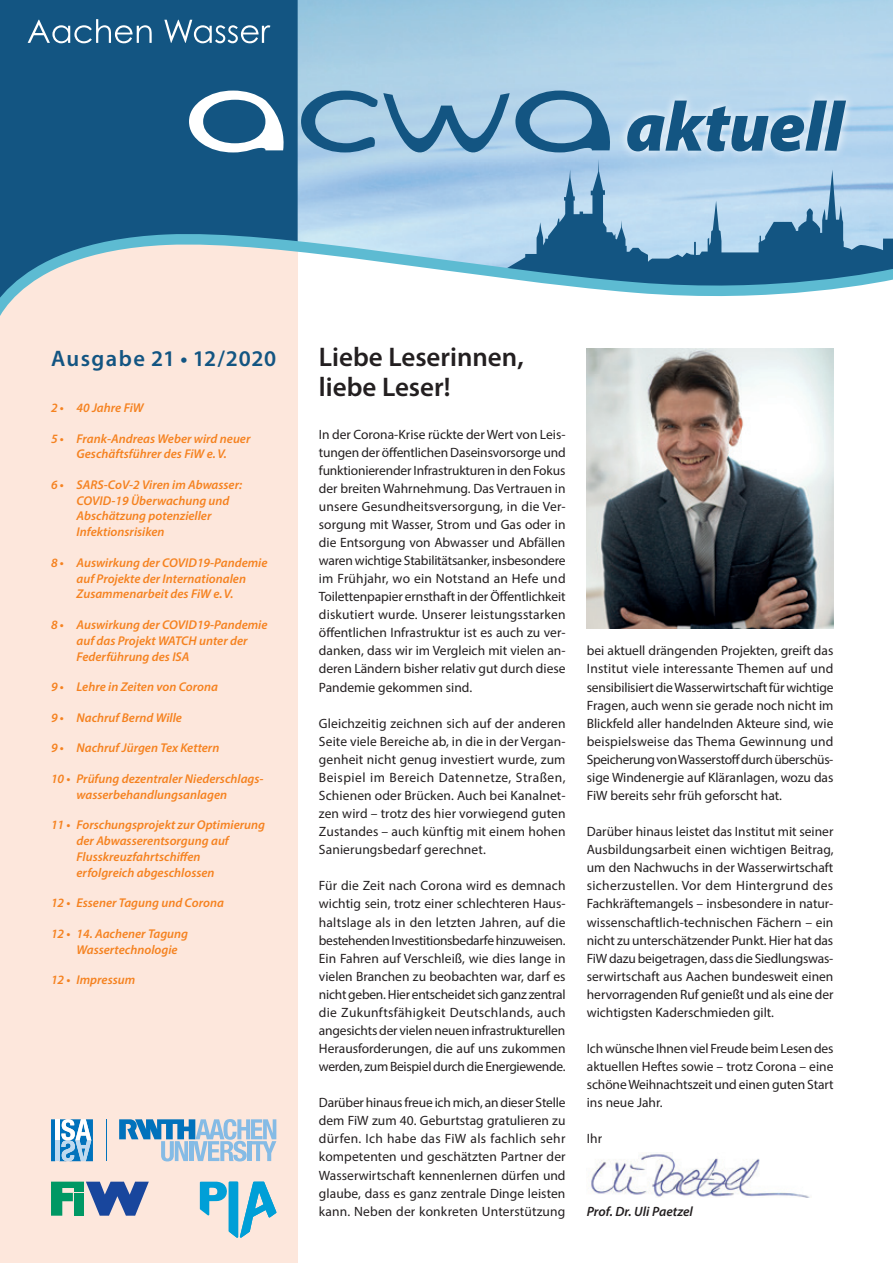
<style>
.page{position:relative;width:893px;height:1263px;background:#fff}
.page>*{position:absolute;margin:0;border:0;box-sizing:border-box;transform-origin:0 0}
.Überschrift_Teaser{font:600 27px/30px "Myriad Pro";color:#231f20}
.t1{font:600 22.5px "Myriad Pro";letter-spacing:.05em;color:#135582}
.Fließtext{font:13.5px/18px "Myriad Pro";color:#231f20;text-align:justify}
.Fließtext-2{font:italic 600 13.5px "Myriad Pro";color:#231f20}
.Fließtext-3{font:italic 600 12.75px/15.8px "Myriad Pro";color:#f58220}
</style>
<div class="page">
<div style="left:0;top:239px;width:298px;height:1024px;background:#fde7dc"></div>
<svg style="left:51px;top:1181px;width:98px;height:35px"></svg>
<svg style="left:200px;top:1181px;width:76px;height:57px"></svg>
<img style="left:591px;top:1153px;width:218px;height:44px">
<svg style="left:119px;top:1119px;width:157px;height:42px"></svg>
<hr style="left:106px;top:1119px;width:1px;height:42px;background:#0072bc">
<svg style="left:51px;top:1119px;width:42px;height:42px;background:#78b2da"></svg>
<img style="left:298px;top:0;width:595px;height:235px">
<svg style="left:507px;top:159px;width:386px;height:76px;background:#a6c9e3"></svg>
<div style="left:0;top:0;width:298px;height:235px;background:#135582"></div>
<svg style="left:618px;top:91px;width:237px;height:70px;background:#b6d5ed"></svg>
<svg style="left:627px;top:101px;width:219px;height:50px;background:#6b98b8"></svg>
<svg style="left:28px;top:19px;width:243px;height:24px;background:#477a9d"></svg>
<svg style="left:189px;top:91px;width:98px;height:61px"></svg>
<svg style="left:301px;top:91px;width:312px;height:116px;background:#8db6d5"></svg>
<svg style="left:0;top:235px;width:893px;height:81px"></svg>
<img style="left:587px;top:348px;width:246px;height:280px">
<p class="t1" style="left:51px;top:344px;width:227px">Ausgabe 21 • 12/2020</p>
<p class="Überschrift_Teaser" style="left:319px;top:342px;width:206px">Liebe Leserinnen, liebe Leser!</p>
<p class="Fließtext" style="left:319px;top:425px;width:248px">In der Corona-Krise rückte der Wert von Leis&shy;tungen der öffentlichen Daseinsvorsorge und funktionierender Infrastrukturen in den Fokus der breiten Wahrnehmung. Das Vertrauen in unsere Gesundheitsversorgung, in die Ver&shy;sorgung mit Wasser, Strom und Gas oder in die Entsorgung von Abwasser und Abfällen waren wichtige Stabilitätsanker, insbesondere im Frühjahr, wo ein Notstand an Hefe und Toilettenpapier ernsthaft in der Öffentlichkeit diskutiert wurde. Unserer leistungsstarken öffentlichen Infrastruktur ist es auch zu ver&shy;danken, dass wir im Vergleich mit vielen an&shy;deren Ländern bisher relativ gut durch diese Pandemie gekommen sind.</p>
<p class="Fließtext" style="left:319px;top:714px;width:248px">Gleichzeitig zeichnen sich auf der anderen Seite viele Bereiche ab, in die in der Vergan&shy;genheit nicht genug investiert wurde, zum Beispiel im Bereich Datennetze, Straßen, Schienen oder Brücken. Auch bei Kanalnet&shy;zen wird – trotz des hier vorwiegend guten Zustandes – auch künftig mit einem hohen Sanierungsbedarf gerechnet.</p>
<p class="Fließtext" style="left:319px;top:877px;width:248px">Für die Zeit nach Corona wird es demnach wichtig sein, trotz einer schlechteren Haus&shy;haltslage als in den letzten Jahren, auf die bestehenden Investitionsbedarfe hinzuweisen.<br>Ein Fahren auf Verschleiß, wie dies lange in vielen Branchen zu beobachten war, darf es nicht geben. Hier entscheidet sich ganz zentral die Zukunftsfähigkeit Deutschlands, auch angesichts der vielen neuen infrastrukturellen Herausforderungen, die auf uns zukommen werden, zum Beispiel durch die Energiewende.</p>
<p class="Fließtext" style="left:319px;top:1093px;width:248px">Darüber hinaus freue ich mich, an dieser Stelle dem FiW zum 40. Geburtstag gratulieren zu dürfen. Ich habe das FiW als fachlich sehr kompetenten und geschätzten Partner der Wasserwirtschaft kennenlernen dürfen und glaube, dass es ganz zentrale Dinge leisten kann. Neben der konkreten Unterstützung</p>
<p class="Fließtext-3" style="left:51px;top:399px;width:94px">2 • 40 Jahre FiW</p>
<p class="Fließtext-3" style="left:51px;top:430px;width:201px;text-align:center">5 • Frank-Andreas Weber wird neuer<br>Geschäftsführer des FiW e.V.</p>
<p class="Fließtext-3" style="left:77px;top:476px;width:167px;text-indent:-26px">6 • SARS-CoV-2 Viren im Abwasser:<br>COVID-19 Überwachung und<br>Abschätzung potenzieller<br>Infektionsrisiken</p>
<p class="Fließtext-3" style="left:77px;top:554px;width:193px;text-indent:-26px">8 • Auswirkung der COVID19-Pandemie auf Projekte der Internationalen<br>Zusammenarbeit des FiW e.V.</p>
<p class="Fließtext-3" style="left:77px;top:616px;width:193px;text-indent:-26px">8 • Auswirkung der COVID19-Pandemie auf das Projekt WATCH unter der<br>Federführung des ISA</p>
<p class="Fließtext-3" style="left:51px;top:679px;width:169px">9 • Lehre in Zeiten von Corona</p>
<p class="Fließtext-3" style="left:51px;top:709px;width:132px">9 • Nachruf Bernd Wille</p>
<p class="Fließtext-3" style="left:51px;top:740px;width:170px">9 • Nachruf Jürgen Tex Kettern</p>
<p class="Fließtext-3" style="left:77px;top:770px;width:188px;text-indent:-26px">10 • Prüfung dezentraler Niederschlags&shy;wasserbehandlungsanlagen</p>
<p class="Fließtext-3" style="left:77px;top:817px;width:190px;text-indent:-26px">11 • Forschungsprojekt zur Optimierung der Abwasserentsorgung auf<br>Flusskreuzfahrtschiffen<br>erfolgreich abgeschlossen</p>
<p class="Fließtext-3" style="left:51px;top:895px;width:174px">12 • Essener Tagung und Corona</p>
<p class="Fließtext-3" style="left:77px;top:925px;width:113px;text-indent:-26px">12 • 14. Aachener Tagung<br>Wassertechnologie</p>
<p class="Fließtext-3" style="left:51px;top:972px;width:86px">12 • Impressum</p>
<p class="Fließtext" style="left:587px;top:642px;width:248px">bei aktuell drängenden Projekten, greift das Institut viele interessante Themen auf und sensibilisiert die Wasserwirtschaft für wichtige Fragen, auch wenn sie gerade noch nicht im Blickfeld aller handelnden Akteure sind, wie beispielsweise das Thema Gewinnung und Speicherung von Wasserstoff durch überschüs&shy;sige Windenergie auf Kläranlagen, wozu das FiW bereits sehr früh geforscht hat.</p>
<p class="Fließtext" style="left:587px;top:822px;width:248px">Darüber hinaus leistet das Institut mit seiner Ausbildungsarbeit einen wichtigen Beitrag, um den Nachwuchs in der Wasserwirtschaft sicherzustellen. Vor dem Hintergrund des Fachkräftemangels – insbesondere in natur&shy;wissenschaftlich-technischen Fächern – ein nicht zu unterschätzender Punkt. Hier hat das FiW dazu beigetragen, dass die Siedlungswas&shy;serwirtschaft aus Aachen bundesweit einen hervorragenden Ruf genießt und als eine der wichtigsten Kaderschmieden gilt.</p>
<p class="Fließtext" style="left:587px;top:1039px;width:248px">Ich wünsche Ihnen viel Freude beim Lesen des aktuellen Heftes sowie – trotz Corona – eine schöne Weihnachtszeit und einen guten Start ins neue Jahr.</p>
<p class="Fließtext" style="left:587px;top:1130px;width:17px">Ihr</p>
<p class="Fließtext-2" style="left:587px;top:1202px;width:108px">Prof. Dr. Uli Paetzel</p>
</div>
